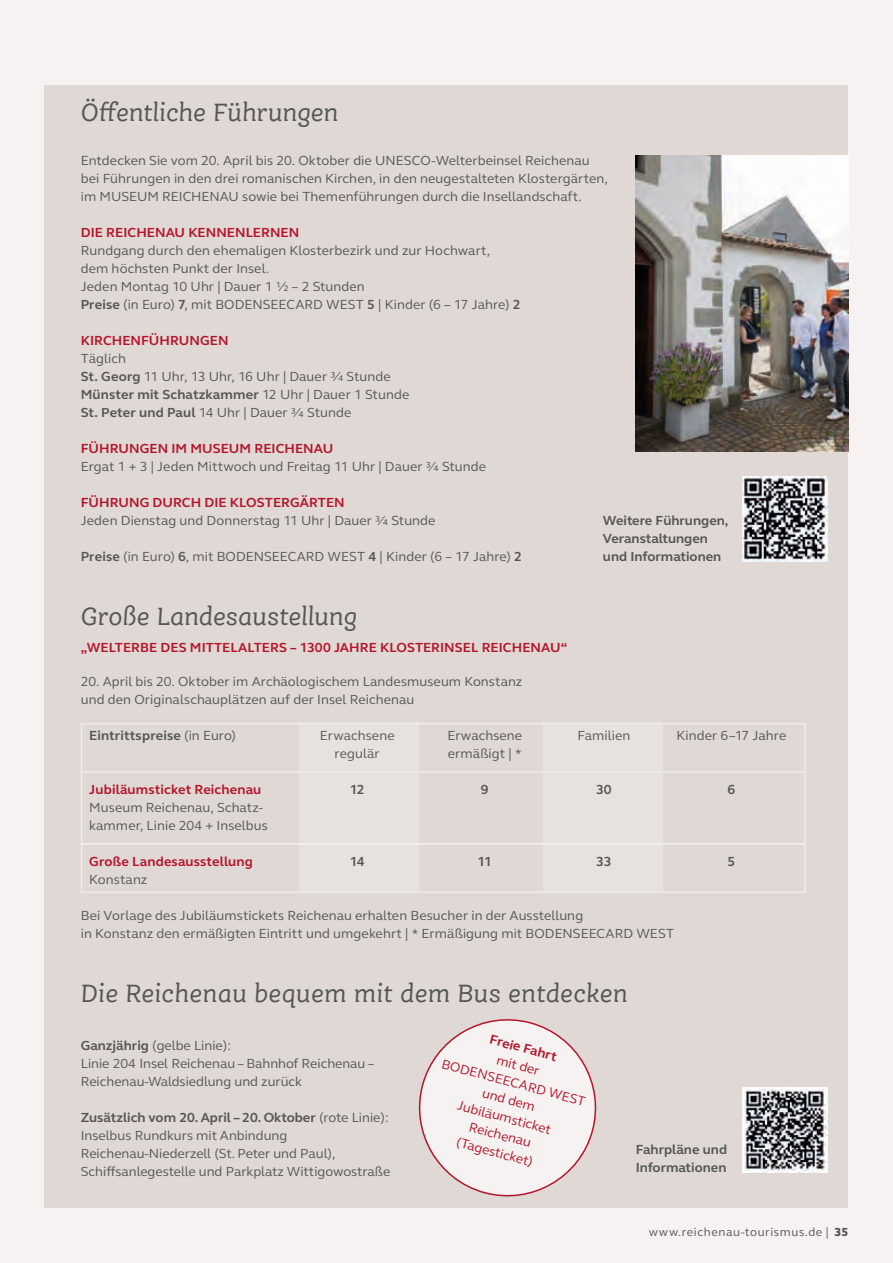
<style>
.page{position:relative;width:893px;height:1263px;background:#f5f2f1}
.page>*{position:absolute;margin:0;border:0;box-sizing:border-box;transform-origin:0 0}
.t1{font:italic 27px "Ernestine Pro";letter-spacing:-.005em;color:#555754}
.t2{font:13.5px/18px "FS Elliot";letter-spacing:.005em;color:#555754}
.t3{font:700 13.5px "FS Elliot";letter-spacing:.005em;color:#b5152b}
.t4{font:700 13.5px/18px "FS Elliot";color:#555754}
.t5{font:13.5px/18px "FS Elliot";color:#b5152b;text-align:center}
.t6{font:12px "FS Elliot";letter-spacing:.05em;color:#555754}
.s1{font-weight:700}
.s2{font-weight:400}
.s3{font-weight:800}
</style>
<div class="page">
<div style="left:45px;top:85px;width:803px;height:1123px;background:#dfd8d4"></div>
<div style="left:543px;top:723px;width:119px;height:170px;background:#e8e2df"></div>
<div style="left:300px;top:723px;width:119px;height:170px;background:#e8e2df"></div>
<img style="left:742px;top:476px;width:85px;height:85px">
<img style="left:742px;top:1087px;width:85px;height:85px">
<svg style="left:418px;top:1019px;width:179px;height:178px"></svg>
<img style="left:636px;top:155px;width:212px;height:297px">
<div style="left:81px;top:723px;width:725px;height:170px;border:2px solid #efebe9"></div>
<hr style="left:81px;top:771px;width:725px;height:1px;background:#efebe9">
<hr style="left:81px;top:843px;width:725px;height:1px;background:#f5f2f1">
<h1 class="t1" style="left:81px;top:96px;width:259px">Öffentliche Führungen</h1>
<p class="t2" style="left:81px;top:151px;width:529px">Entdecken Sie vom 20. April bis 20. Oktober die UNESCO-Welterbeinsel Reichenau bei Führungen in den drei romanischen Kirchen, in den neugestalteten Klostergärten, im MUSEUM REICHENAU sowie bei Themenführungen durch die Insellandschaft.</p>
<p class="t3" style="left:81px;top:224px;width:220px">DIE REICHENAU KENNENLERNEN</p>
<p class="t2" style="left:81px;top:241px;width:441px">Rundgang durch den ehemaligen Klosterbezirk und zur Hochwart, dem höchsten Punkt der Insel.<br>Jeden Montag 10 Uhr | Dauer 1 ½ – 2 Stunden<br><span class="s1">Preise</span> (in Euro) <span class="s1">7</span>, mit BODENSEECARD WEST <span class="s1">5</span> | Kinder (6 – 17 Jahre) <span class="s1">2</span></p>
<p class="t3" style="left:81px;top:332px;width:149px">KIRCHENFÜHRUNGEN</p>
<p class="t2" style="left:81px;top:349px;width:330px">Täglich<br><span class="s1">St. Georg</span> 11 Uhr, 13 Uhr, 16 Uhr | Dauer ¾ Stunde <span class="s1">Münster mit Schatzkammer</span> 12 Uhr | Dauer 1 Stunde <span class="s1">St. Peter und Paul</span> 14 Uhr | Dauer ¾ Stunde</p>
<p class="t3" style="left:81px;top:440px;width:254px">FÜHRUNGEN IM MUSEUM REICHENAU</p>
<p class="t2" style="left:81px;top:457px;width:407px">Ergat 1 + 3 | Jeden Mittwoch und Freitag 11 Uhr | Dauer ¾ Stunde</p>
<p class="t3" style="left:81px;top:494px;width:265px">FÜHRUNG DURCH DIE KLOSTERGÄRTEN</p>
<p class="t2" style="left:81px;top:511px;width:356px">Jeden Dienstag und Donnerstag 11 Uhr | Dauer ¾ Stunde</p>
<p class="t2" style="left:81px;top:547px;width:443px"><span class="s1">Preise</span> (in Euro) <span class="s1">6</span>, mit BODENSEECARD WEST <span class="s1">4</span> | Kinder (6 – 17 Jahre) <span class="s1">2</span></p>
<p class="t4" style="left:603px;top:511px;width:127px">Weitere Führungen,<br>Veranstaltungen und Informationen</p>
<h1 class="t1" style="left:81px;top:600px;width:278px">Große Landesaustellung</h1>
<p class="t3" style="left:81px;top:638px;width:488px">„WELTERBE DES MITTELALTERS – 1300 JAHRE KLOSTERINSEL REICHENAU“</p>
<p class="t2" style="left:81px;top:672px;width:443px">20. April bis 20. Oktober im Archäologischem Landesmuseum Konstanz und den Originalschauplätzen auf der Insel Reichenau</p>
<p class="t4" style="left:89px;top:726px;width:148px">Eintrittspreise <span class="s2">(in Euro)</span></p>
<p class="t2" style="left:320px;top:726px;width:76px">Erwachsene</p>
<p class="t2" style="left:447px;top:726px;width:76px">Erwachsene</p>
<p class="t2" style="left:577px;top:726px;width:54px">Familien</p>
<p class="t2" style="left:676px;top:726px;width:111px">Kinder 6–17 Jahre</p>
<p class="t2" style="left:335px;top:744px;width:47px">regulär</p>
<p class="t2" style="left:448px;top:744px;width:75px">ermäßigt | *</p>
<p class="t3" style="left:89px;top:781px;width:174px">Jubiläumsticket Reichenau</p>
<p class="t4" style="left:350px;top:780px;width:16px">12</p>
<p class="t4" style="left:481px;top:780px;width:9px">9</p>
<p class="t4" style="left:596px;top:780px;width:17px">30</p>
<p class="t4" style="left:727px;top:780px;width:9px">6</p>
<p class="t2" style="left:89px;top:798px;width:180px">Museum Reichenau, Schatz&shy;kammer, Linie 204 + Inselbus</p>
<p class="t3" style="left:89px;top:853px;width:165px">Große Landesausstellung</p>
<p class="t4" style="left:350px;top:852px;width:16px">14</p>
<p class="t4" style="left:477px;top:852px;width:16px">11</p>
<p class="t4" style="left:596px;top:852px;width:17px">33</p>
<p class="t4" style="left:727px;top:852px;width:9px">5</p>
<p class="t2" style="left:89px;top:870px;width:60px">Konstanz</p>
<p class="t2" style="left:81px;top:906px;width:595px">Bei Vorlage des Jubiläumstickets Reichenau erhalten Besucher in der Ausstellung<br>in Konstanz den ermäßigten Eintritt und umgekehrt | * Ermäßigung mit BODENSEECARD WEST</p>
<h1 class="t1" style="left:81px;top:977px;width:548px">Die Reichenau bequem mit dem Bus entdecken</h1>
<p class="t2" style="left:81px;top:1036px;width:295px"><span class="s1">Ganzjährig</span> (gelbe Linie):<br>Linie 204 Insel Reichenau – Bahnhof Reichenau –<br>Reichenau-Waldsiedlung und zurück</p>
<p class="t2" style="left:81px;top:1108px;width:311px"><span class="s1">Zusätzlich vom 20. April – 20. Oktober</span> (rote Linie):<br>Inselbus Rundkurs mit Anbindung Reichenau-Niederzell (St. Peter und Paul), Schiffsanlegestelle und Parkplatz Wittigowostraße</p>
<p class="t3" style="left:492px;top:1030px;width:70px;rotate:15deg">Freie Fahrt</p>
<p class="t5" style="left:444px;top:1054px;width:150px;rotate:15deg">BODENSEECARD WEST</p>
<p class="t5" style="left:499px;top:1050px;width:46px;rotate:15deg">mit der</p>
<p class="t5" style="left:465px;top:1078px;width:98px;rotate:15deg">und dem<br>Jubiläumsticket<br>Reichenau (Tagesticket)</p>
<p class="t4" style="left:636px;top:1140px;width:93px">Fahrpläne und<br>Informationen</p>
<p class="t6" style="left:649px;top:1224px;width:201px">www.reichenau-tourismus.de | <span class="s3">35</span></p>
</div>
